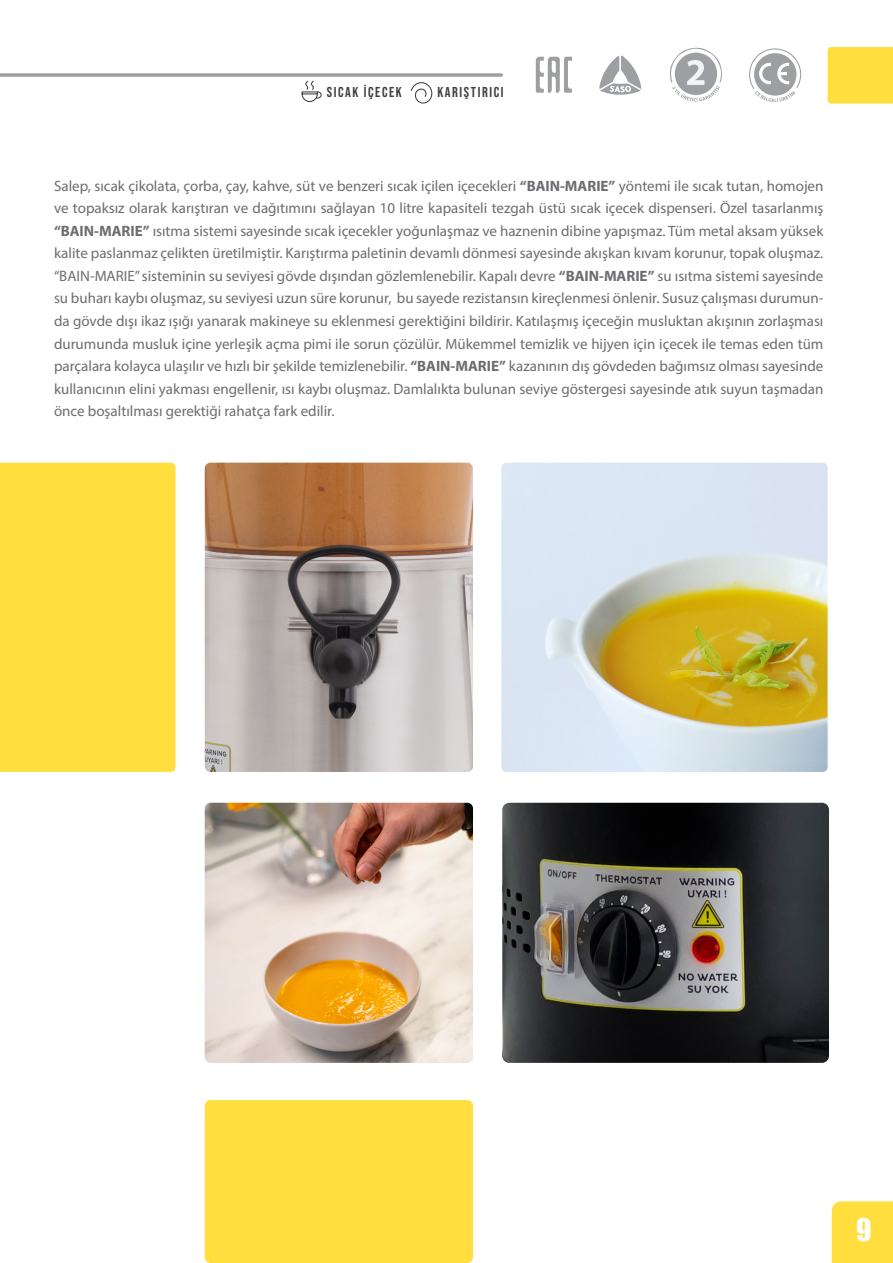
<style>
.page{position:relative;width:893px;height:1263px;background:#fff}
.page>*{position:absolute;margin:0;border:0;box-sizing:border-box;transform-origin:0 0}
.t1{font:28.5px "Impact";color:#fff}
.t2{font:15px/22.5px "Myriad Pro";color:#6c6d70;text-align:justify}
.t3{font:14.4px "Bebas Neue";letter-spacing:.11em;color:#3e3e3f}
.s1{font-weight:700}
</style>
<div class="page">
<div style="left:832px;top:1201px;width:61px;height:62px;background:#ffde3d"></div>
<svg style="left:670px;top:47px;width:52px;height:55px"></svg>
<svg style="left:749px;top:48px;width:52px;height:54px"></svg>
<div style="left:828px;top:47px;width:65px;height:57px;background:#ffde3d"></div>
<svg style="left:599px;top:55px;width:43px;height:40px"></svg>
<svg style="left:536px;top:57px;width:36px;height:36px"></svg>
<img style="left:205px;top:463px;width:268px;height:309px">
<img style="left:205px;top:803px;width:268px;height:260px">
<img style="left:502px;top:803px;width:327px;height:260px">
<img style="left:501px;top:463px;width:327px;height:309px">
<div style="left:0;top:463px;width:175px;height:309px;background:#ffde3d"></div>
<div style="left:205px;top:1100px;width:268px;height:163px;background:#ffde3d;border-radius:6px"></div>
<svg style="left:0;top:74px;width:503px;height:30px"></svg>
<p class="t3" style="left:327px;top:84px;width:77px">SICAK İÇECEK</p>
<p class="t3" style="left:437px;top:84px;width:68px">KARIŞTIRICI</p>
<p class="t2" style="left:54px;top:174px;width:771px">Salep, sıcak çikolata, çorba, çay, kahve, süt ve benzeri sıcak içilen içecekleri <span class="s1">“BAIN-MARIE”</span> yöntemi ile sıcak tutan, homojen ve topaksız olarak karıştıran ve dağıtımını sağlayan 10 litre kapasiteli tezgah üstü sıcak içecek dispenseri. Özel tasarlanmış <span class="s1">“BAIN-MARIE”</span> ısıtma sistemi sayesinde sıcak içecekler yoğunlaşmaz ve haznenin dibine yapışmaz. Tüm metal aksam yüksek kalite paslanmaz çelikten üretilmiştir. Karıştırma paletinin devamlı dönmesi sayesinde akışkan kıvam korunur, topak oluşmaz. “BAIN-MARIE” sisteminin su seviyesi gövde dışından gözlemlenebilir. Kapalı devre <span class="s1">“BAIN-MARIE”</span> su ısıtma sistemi sayesinde su buharı kaybı oluşmaz, su seviyesi uzun süre korunur, bu sayede rezistansın kireçlenmesi önlenir. Susuz çalışması durumun&shy;da gövde dışı ikaz ışığı yanarak makineye su eklenmesi gerektiğini bildirir. Katılaşmış içeceğin musluktan akışının zorlaşması durumunda musluk içine yerleşik açma pimi ile sorun çözülür. Mükemmel temizlik ve hijyen için içecek ile temas eden tüm parçalara kolayca ulaşılır ve hızlı bir şekilde temizlenebilir. <span class="s1">“BAIN-MARIE”</span> kazanının dış gövdeden bağımsız olması sayesinde kullanıcının elini yakması engellenir, ısı kaybı oluşmaz. Damlalıkta bulunan seviye göstergesi sayesinde atık suyun taşmadan önce boşaltılması gerektiği rahatça fark edilir.</p>
<p class="t1" style="left:856px;top:1208px;width:17px">9</p>
</div>
